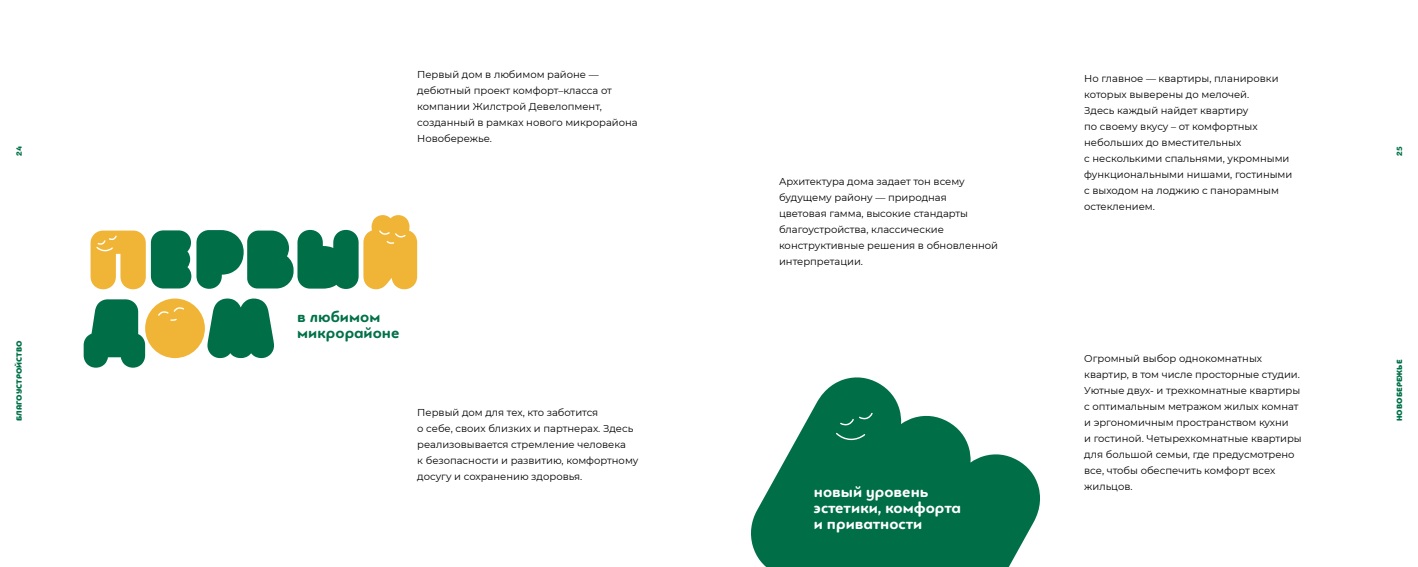
<style>
.page{position:relative;width:1418px;height:567px;background:#fff}
.page>*{position:absolute;margin:0;border:0;box-sizing:border-box;transform-origin:0 0}
.t1{font:700 16px/16px "PF Bague Round Pro";color:#fff}
.t2{font:700 16px/16px "PF Bague Round Pro";color:#007148}
.t3{font:10px/16px "Montserrat";color:#000}
.t4{font:900 8px "PF Bague Round Pro";color:#007148}
</style>
<div class="page">
<div style="left:145px;top:298px;width:60px;height:60px;background:#f0b537;border-radius:50%"></div>
<svg style="left:84px;top:299px;width:61px;height:69px"></svg>
<svg style="left:207px;top:298px;width:67px;height:60px;background:#298665"></svg>
<svg style="left:158px;top:307px;width:26px;height:14px"></svg>
<svg style="left:91px;top:215px;width:326px;height:74px"></svg>
<svg style="left:751px;top:377px;width:289px;height:190px;fill:#006f48"></svg>
<svg style="left:834px;top:412px;width:39px;height:28px"></svg>
<p class="t3" style="left:417px;top:66px;width:222px">Первый дом в любимом районе — дебютный проект комфорт–класса от компании Жилстрой Девелопмент, созданный в рамках нового микрорайона<br>Новобережье.</p>
<p class="t3" style="left:1084px;top:70px;width:210px">Но главное — квартиры, планировки которых выверены до мелочей.<br>Здесь каждый найдет квартиру<br>по своему вкусу – от комфортных небольших до вместительных<br>с несколькими спальнями, укромными функциональными нишами, гостиными с выходом на лоджию с панорамным остеклением.</p>
<p class="t4" style="left:14px;top:156px;width:11px;rotate:-90deg">24</p>
<p class="t4" style="left:1394px;top:156px;width:11px;rotate:-90deg">25</p>
<p class="t3" style="left:779px;top:174px;width:220px">Архитектура дома задает тон всему будущему району — природная<br>цветовая гамма, высокие стандарты благоустройства, классические конструктивные решения в обновленной интерпретации.</p>
<p class="t4" style="left:14px;top:421px;width:82px;rotate:-90deg">БЛАГОУСТРОЙСТВО</p>
<h1 class="t2" style="left:297px;top:309px;width:104px">в любимом микрорайоне</h1>
<p class="t3" style="left:417px;top:404px;width:223px">Первый дом для тех, кто заботится<br>о себе, своих близких и партнерах. Здесь реализовывается стремление человека<br>к безопасности и развитию, комфортному досугу и сохранению здоровья.</p>
<h1 class="t1" style="left:814px;top:484px;width:148px">новый уровень эстетики, комфорта и приватности</h1>
<p class="t3" style="left:1084px;top:350px;width:219px">Огромный выбор однокомнатных квартир, в том числе просторные студии.<br>Уютные двух- и трехкомнатные квартиры с оптимальным метражом жилых комнат и эргономичным пространством кухни<br>и гостиной. Четырехкомнатные квартиры для большой семьи, где предусмотрено все, чтобы обеспечить комфорт всех жильцов.</p>
<p class="t4" style="left:1394px;top:421px;width:63px;rotate:-90deg">НОВОБЕРЕЖЬЕ</p>
</div>
